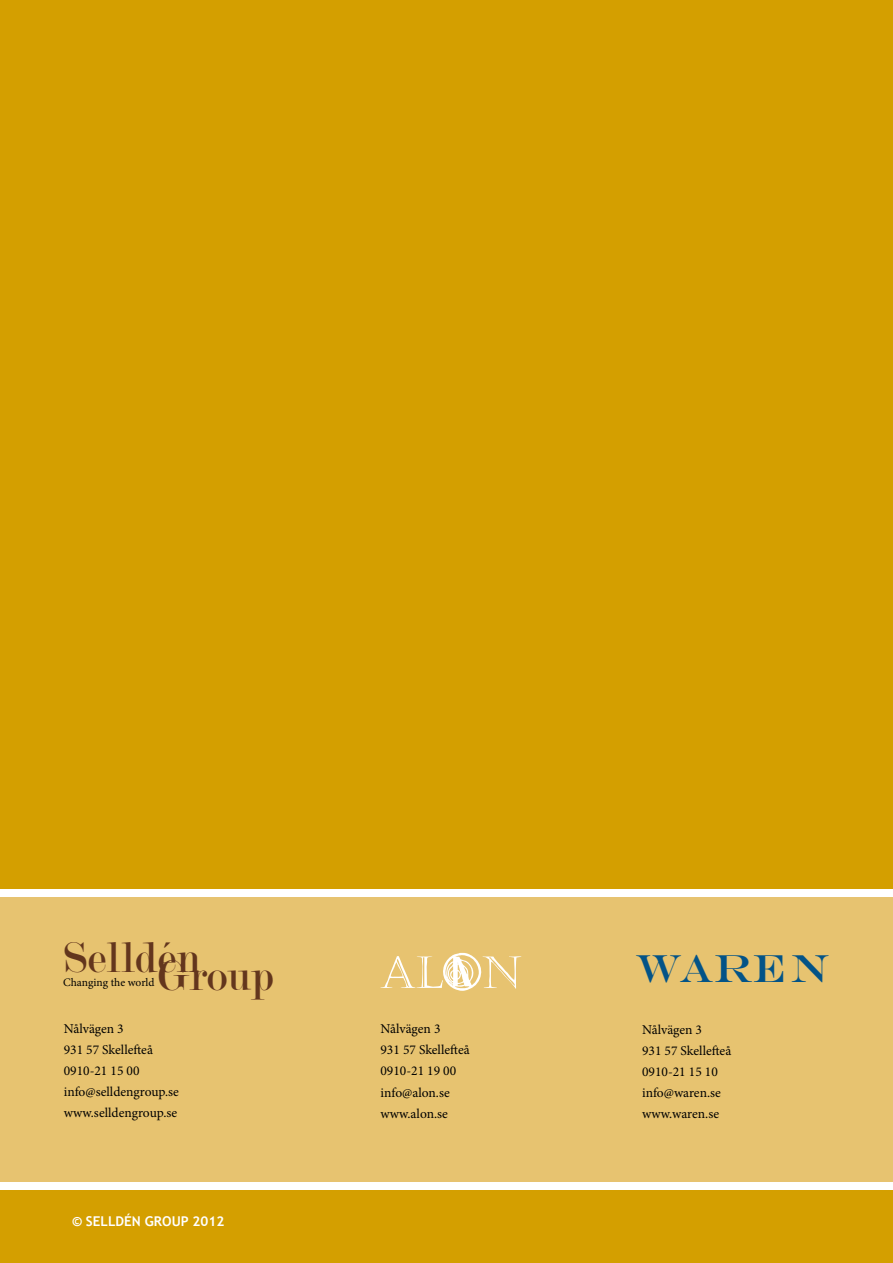
<style>
.page{position:relative;width:893px;height:1263px;background:#fff}
.page>*{position:absolute;margin:0;border:0;box-sizing:border-box;transform-origin:0 0}
.t1{font:45.9px "Modern";color:#63361d}
.t2{font:39.15px "Engravers";color:#035387}
.t3{font:13.5px/21px "Minion Pro";color:#000}
.t4{font:700 13.5px "Trebuchet MS";color:#fff}
.t5{font:11.4px "Minion Pro";letter-spacing:-.005em;color:#000}
</style>
<div class="page">
<div style="left:0;top:897px;width:893px;height:285px;background:#e7c370"></div>
<div style="left:0;top:1191px;width:893px;height:72px;background:#d49f00"></div>
<img style="left:380px;top:953px;width:105px;height:38px">
<div style="left:0;top:0;width:893px;height:889px;background:#d49f00"></div>
<h1 class="t1" style="left:64px;top:934px;width:138px">Selldén</h1>
<h1 class="t1" style="left:158px;top:953px;width:117px">Group</h1>
<h2 class="t2" style="left:635px;top:945px;width:195px">WAREN</h2>
<p class="t5" style="left:63px;top:975px;width:93px">Changing the world</p>
<p class="t3" style="left:64px;top:1019px;width:117px">Nålvägen 3<br>931 57 Skellefteå<br>0910-21 15 00 info@selldengroup.se www.selldengroup.se</p>
<p class="t3" style="left:380px;top:1019px;width:91px">Nålvägen 3<br>931 57 Skellefteå<br>0910-21 19 00 info@alon.se www.alon.se</p>
<p class="t3" style="left:642px;top:1019px;width:91px">Nålvägen 3<br>931 57 Skellefteå<br>0910-21 15 10 info@waren.se www.waren.se</p>
<p class="t4" style="left:72px;top:1213px;width:153px">© SELLDÉN GROUP 2012</p>
</div>
